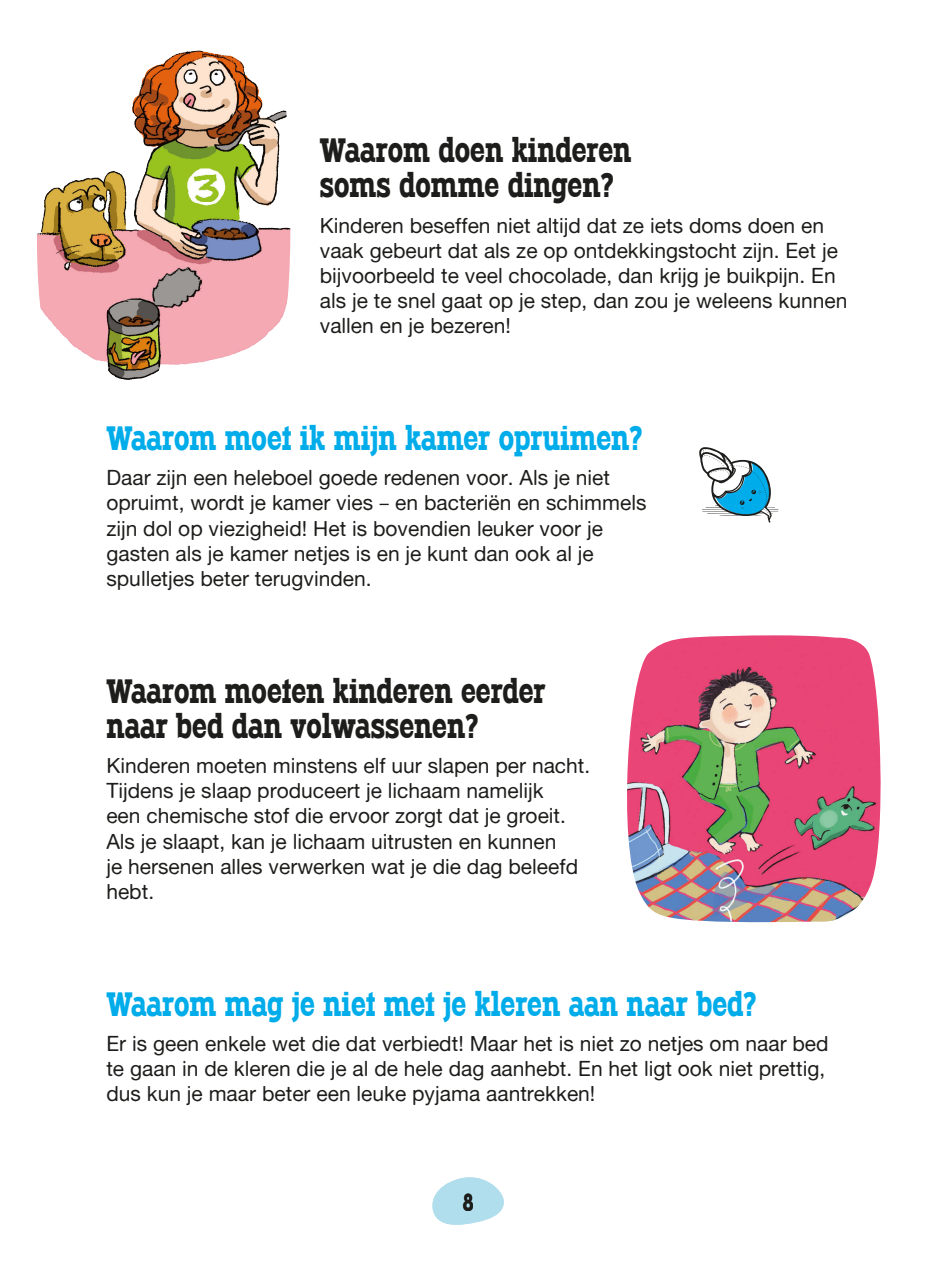
<style>
.page{position:relative;width:939px;height:1264px;background:#fff}
.page>*{position:absolute;margin:0;border:0;box-sizing:border-box;transform-origin:0 0}
.t1{font:31.5px/35px "Typodermic";color:#1d1d1b}
.t2{font:31.5px "Typodermic";color:#00ace9}
.t3{font:22.75px "Typodermic";color:#1d1d1b}
.t4{font:21px/25.2px "Alte Haas Grotesk";color:#1d1d1b}
.s1{font-family:"Akazan Rg"}
</style>
<div class="page">
<svg style="left:432px;top:1177px;width:72px;height:48px"></svg>
<img style="left:627px;top:635px;width:254px;height:287px">
<img style="left:37px;top:50px;width:254px;height:330px">
<svg style="left:699px;top:447px;width:80px;height:75px"></svg>
<h1 class="t1" style="left:320px;top:133px;width:313px">Waarom doen kinderen soms domme dingen?</h1>
<p class="t4" style="left:320px;top:212px;width:529px">Kinderen beseffen niet altijd dat ze iets doms doen en vaak gebeurt dat als ze op ontdekkingstocht zijn. Eet je bijvoorbeeld te veel chocolade, dan krijg je buikpijn. En als je te snel gaat op je step, dan zou je weleens kunnen vallen en je bezeren!</p>
<h1 class="t2" style="left:106px;top:419px;width:537px">Waarom moet ik mijn kamer opruimen?</h1>
<p class="t4" style="left:106px;top:465px;width:542px">Daar zijn een heleboel goede redenen voor. Als je niet opruimt, wordt je kamer vies <span class="s1">–</span> en bacteriën en schimmels zijn dol op viezigheid! Het is bovendien leuker voor je gasten als je kamer netjes is en je kunt dan ook al je spulletjes beter terugvinden.</p>
<h1 class="t1" style="left:106px;top:673px;width:441px">Waarom moeten kinderen eerder naar bed dan volwassenen?</h1>
<p class="t4" style="left:106px;top:752px;width:485px">Kinderen moeten minstens elf uur slapen per nacht.<br>Tijdens je slaap produceert je lichaam namelijk<br>een chemische stof die ervoor zorgt dat je groeit.<br>Als je slaapt, kan je lichaam uitrusten en kunnen<br>je hersenen alles verwerken wat je die dag beleefd hebt.</p>
<h1 class="t2" style="left:106px;top:984px;width:651px">Waarom mag je niet met je kleren aan naar bed?</h1>
<p class="t4" style="left:106px;top:1030px;width:724px">Er is geen enkele wet die dat verbiedt! Maar het is niet zo netjes om naar bed te gaan in de kleren die je al de hele dag aanhebt. En het ligt ook niet prettig, dus kun je maar beter een leuke pyjama aantrekken!</p>
<p class="t3" style="left:463px;top:1188px;width:12px">8</p>
</div>
